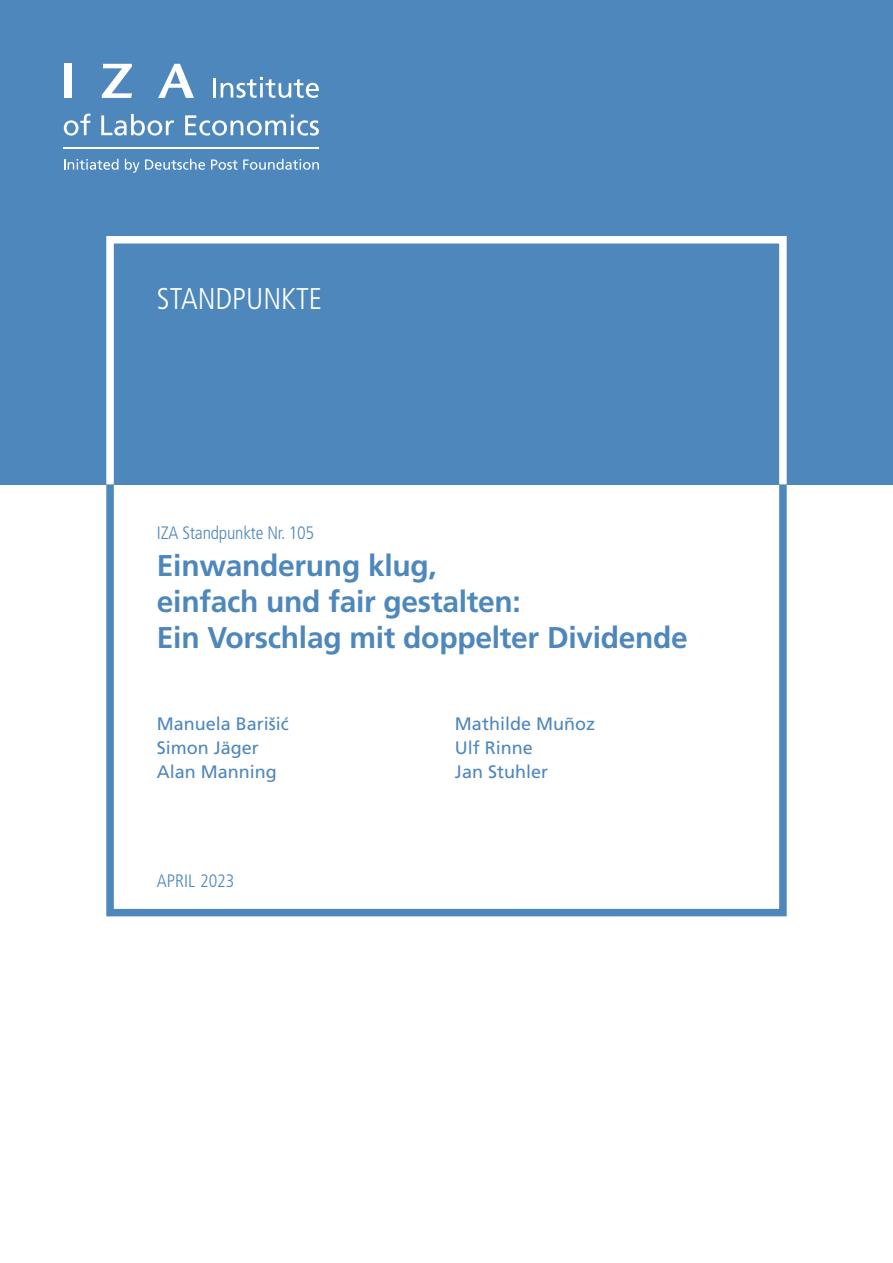
<style>
.page{position:relative;width:893px;height:1263px;background:#fff}
.page>*{position:absolute;margin:0;border:0;box-sizing:border-box;transform-origin:0 0}
.t1{font:700 30px/36px "Frutiger LT Pro";letter-spacing:-.01em;color:#4d87bc}
.t2{font:300 condensed 30px "Frutiger LT Pro";color:#fff}
.t3{font:18px/24px "Frutiger LT Pro";color:#4d87bc}
.t4{font:300 condensed 18px "Frutiger LT Pro";letter-spacing:-.01em;color:#4d87bc}
</style>
<div class="page">
<div style="left:0;top:0;width:893px;height:484px;background:#4d87bc"></div>
<div style="left:64px;top:64px;width:7px;height:34px;background:#fff"></div>
<svg style="left:102px;top:64px;width:30px;height:34px"></svg>
<svg style="left:158px;top:64px;width:36px;height:34px"></svg>
<hr style="left:64px;top:148px;width:255px;height:1px;background:#fff">
<svg style="left:64px;top:114px;width:26px;height:22px"></svg>
<svg style="left:101px;top:114px;width:73px;height:22px"></svg>
<svg style="left:185px;top:114px;width:134px;height:22px"></svg>
<hr style="left:213px;top:78px;width:3px;height:20px;background:#fff">
<svg style="left:221px;top:77px;width:98px;height:21px"></svg>
<svg style="left:64px;top:159px;width:54px;height:11px"></svg>
<svg style="left:125px;top:159px;width:80px;height:14px"></svg>
<svg style="left:211px;top:159px;width:108px;height:11px"></svg>
<div style="left:106px;top:481px;width:681px;height:435px;border:8px solid #4d87bc"></div>
<div style="left:106px;top:236px;width:681px;height:252px;border:8px solid #fff"></div>
<p class="t2" style="left:157px;top:282px;width:167px">STANDPUNKTE</p>
<p class="t4" style="left:157px;top:522px;width:159px">IZA Standpunkte Nr. 105</p>
<p class="t1" style="left:157px;top:547px;width:532px">Einwanderung klug,<br>einfach und fair gestalten:<br>Ein Vorschlag mit doppelter Dividende</p>
<p class="t3" style="left:157px;top:712px;width:134px">Manuela Barišić<br>Simon Jäger<br>Alan Manning</p>
<p class="t3" style="left:455px;top:712px;width:142px">Mathilde Muñoz<br>Ulf Rinne<br>Jan Stuhler</p>
<p class="t4" style="left:157px;top:871px;width:79px">APRIL 2023</p>
</div>
